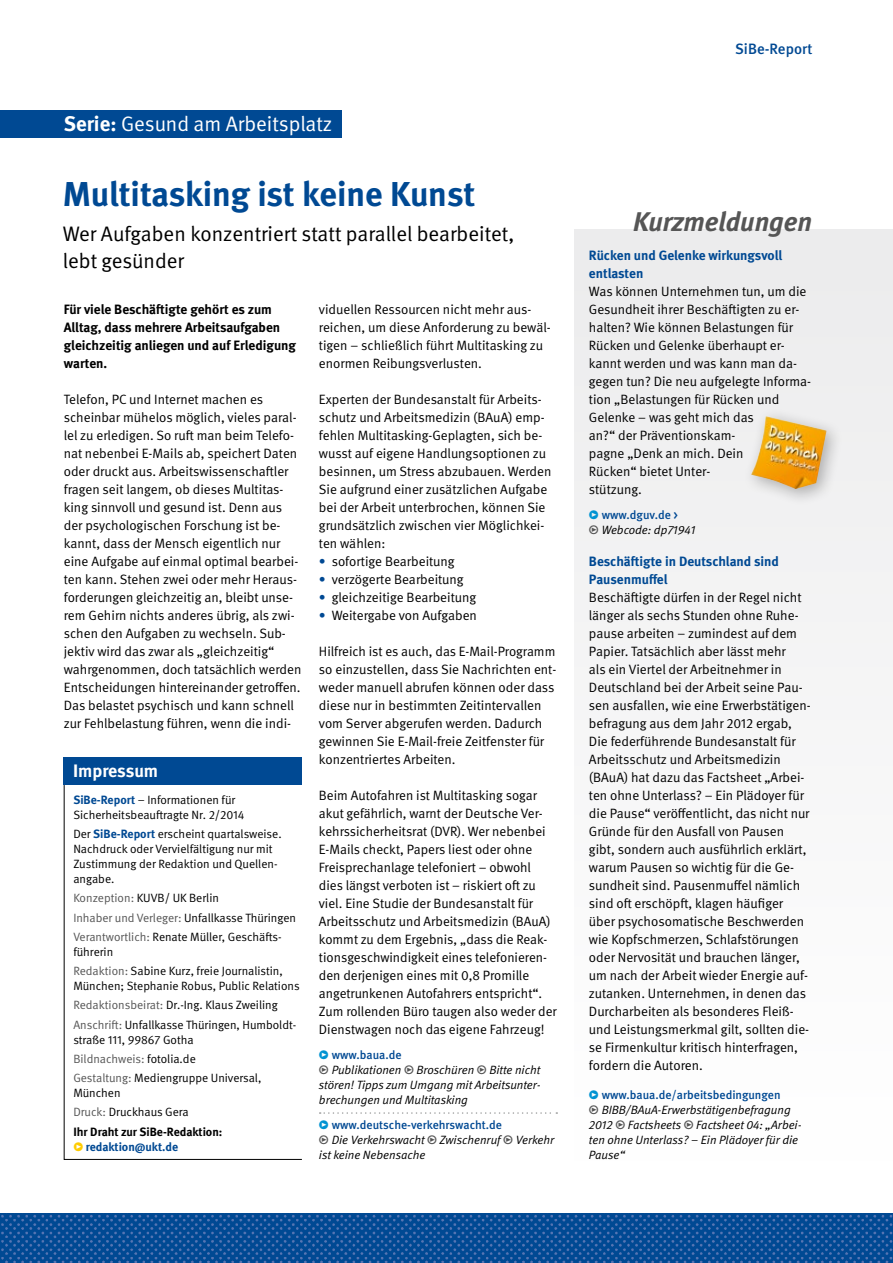
<style>
.page{position:relative;width:893px;height:1263px;background:#fff}
.page>*{position:absolute;margin:0;border:0;box-sizing:border-box;transform-origin:0 0}
.DGUV_Titel{font:700 34.5px "DGUV Meta";letter-spacing:-.005em;color:#004993}
.DGUV_Titel_kleiner{font:italic 700 27px "DGUV Meta";color:#565656}
.DGUV_Untertitel{font:21px/27px "DGUV Meta";color:#000}
.DGUV_Untertitel-2{font:21px "DGUV Meta";color:#fff}
.DGUV_ZT{font:700 18px "DGUV Meta";letter-spacing:-.005em;color:#fff}
.t1{font:500 15px "DGUV Meta";color:#004993}
.DGUV_GS{font:13.5px/18px "DGUV Meta";color:#000}
.DGUV_GS_Bold{font:700 13.5px/18px "DGUV Meta";color:#000}
.DGUV_ZT-2{font:700 13.5px/18px "DGUV Meta";color:#004993}
.DGUV_GS-2{font:12px/15px "DGUV Meta";color:#000}
.t2{font:italic 12px/15px "DGUV Meta";color:#000}
.t3{font:500 12px "DGUV Meta";color:#004993}
.DGUV_GS-3{font:700 12px "DGUV Meta";color:#000}
.DGUV_GS-4{font:12px "DGUV Meta";letter-spacing:-.005em;color:#565656}
.DGUV_GS-5{font:700 12px "DGUV Meta";color:#004993}
.s1{font-weight:700}
.s2{color:#004993}
.s3{font-style:normal;color:#565656}
.s4{font-weight:700;color:#004993}
.s5{color:#565656}
.s6{color:#000}
.s7{font-weight:400;color:#fc0}
</style>
<div class="page">
<img style="left:0;top:1214px;width:893px;height:49px">
<div style="left:0;top:111px;width:342px;height:27px;background:#004993"></div>
<div style="left:574px;top:230px;width:319px;height:931px;background:#f5f5f6"></div>
<svg style="left:320px;top:1112px;width:237px;height:2px"></svg>
<div style="left:742px;top:407px;width:102px;height:99px;background:#000;opacity:.28"></div>
<img style="left:751px;top:416px;width:76px;height:73px">
<div style="left:64px;top:757px;width:238px;height:28px;background:#004993"></div>
<svg style="left:63px;top:784px;width:239px;height:376px"></svg>
<p class="DGUV_Untertitel-2" style="left:64px;top:111px;width:270px"><span class="s1">Serie:</span> Gesund am Arbeitsplatz</p>
<p class="DGUV_Titel" style="left:63px;top:173px;width:414px">Multitasking ist keine Kunst</p>
<p class="DGUV_Untertitel" style="left:63px;top:221px;width:453px">Wer Aufgaben konzentriert statt parallel bearbeitet, lebt gesünder</p>
<p class="DGUV_GS" style="left:319px;top:300px;width:233px">viduellen Ressourcen nicht mehr aus&shy;reichen, um diese Anforderung zu bewäl&shy;tigen – schließlich führt Multitasking zu enormen Reibungsverlusten.</p>
<p class="DGUV_GS" style="left:319px;top:390px;width:234px">Experten der Bundesanstalt für Arbeits&shy;schutz und Arbeitsmedizin (BAuA) emp&shy;fehlen Multitasking-Geplagten, sich be&shy;wusst auf eigene Handlungsoptionen zu besinnen, um Stress abzubauen. Werden Sie aufgrund einer zusätzlichen Aufgabe bei der Arbeit unterbrochen, können Sie grundsätzlich zwischen vier Möglichkei&shy;ten wählen:</p>
<p class="DGUV_GS" style="left:319px;top:552px;width:137px"><span class="s2">•</span> sofortige Bearbeitung</p>
<p class="DGUV_GS" style="left:319px;top:570px;width:146px"><span class="s2">•</span> verzögerte Bearbeitung</p>
<p class="DGUV_GS" style="left:319px;top:588px;width:159px"><span class="s2">•</span> gleichzeitige Bearbeitung</p>
<p class="DGUV_GS" style="left:319px;top:606px;width:160px"><span class="s2">•</span> Weitergabe von Aufgaben</p>
<p class="DGUV_GS" style="left:319px;top:642px;width:239px">Hilfreich ist es auch, das E-Mail-Programm so einzustellen, dass Sie Nachrichten ent&shy;weder manuell abrufen können oder dass diese nur in bestimmten Zeitintervallen vom Server abgerufen werden. Dadurch gewinnen Sie E-Mail-freie Zeitfenster für konzentriertes Arbeiten.</p>
<p class="DGUV_GS" style="left:319px;top:786px;width:239px">Beim Autofahren ist Multitasking sogar akut gefährlich, warnt der Deutsche Ver&shy;kehrssicherheitsrat (DVR). Wer nebenbei E-Mails checkt, Papers liest oder ohne Freisprechanlage telefoniert – obwohl dies längst verboten ist – riskiert oft zu viel. Eine Studie der Bundesanstalt für Arbeitsschutz und Arbeitsmedizin (BAuA) kommt zu dem Ergebnis, „dass die Reak&shy;tionsgeschwindigkeit eines telefonieren&shy;den derjenigen eines mit 0,8 Promille angetrunkenen Autofahrers entspricht“.<br>Zum rollenden Büro taugen also weder der Dienstwagen noch das eigene Fahrzeug!</p>
<p class="t3" style="left:332px;top:1048px;width:71px">www.baua.de</p>
<p class="t2" style="left:319px;top:1062px;width:223px;text-align:justify;text-indent:13px">Publikationen <span class="s3">•</span> Broschüren <span class="s3">•</span> Bitte nicht stören! Tipps zum Umgang mit Arbeitsunter&shy;brechungen und Multitasking</p>
<p class="t3" style="left:332px;top:1118px;width:172px">www.deutsche-verkehrswacht.de</p>
<p class="t2" style="left:319px;top:1132px;width:237px;text-indent:13px">Die Verkehrswacht <span class="s3">•</span> Zwischenruf <span class="s3">•</span> Verkehr ist keine Nebensache</p>
<p class="DGUV_GS_Bold" style="left:64px;top:300px;width:234px">Für viele Beschäftigte gehört es zum<br>Alltag, dass mehrere Arbeitsaufgaben gleichzeitig anliegen und auf Erledigung warten.</p>
<p class="DGUV_GS" style="left:64px;top:390px;width:239px">Telefon, PC und Internet machen es scheinbar mühelos möglich, vieles paral&shy;lel zu erledigen. So ruft man beim Telefo&shy;nat nebenbei E-Mails ab, speichert Daten oder druckt aus. Arbeitswissenschaftler fragen seit langem, ob dieses Multitas&shy;king sinnvoll und gesund ist. Denn aus der psychologischen Forschung ist be&shy;kannt, dass der Mensch eigentlich nur eine Aufgabe auf einmal optimal bearbei&shy;ten kann. Stehen zwei oder mehr Heraus&shy;forderungen gleichzeitig an, bleibt unse&shy;rem Gehirn nichts anderes übrig, als zwi&shy;schen den Aufgaben zu wechseln. Sub&shy;jektiv wird das zwar als „gleichzeitig“ wahrgenommen, doch tatsächlich werden Entscheidungen hintereinander getroffen.<br>Das belastet psychisch und kann schnell zur Fehlbelastung führen, wenn die indi-</p>
<p class="DGUV_ZT" style="left:73px;top:760px;width:87px">Impressum</p>
<p class="DGUV_GS-2" style="left:73px;top:792px;width:173px"><span class="s4">SiBe-Report</span> – Informationen für<br>Sicherheitsbeauftragte Nr. 2/2014</p>
<p class="DGUV_GS-2" style="left:73px;top:827px;width:210px">Der <span class="s4">SiBe-Report</span> erscheint quartalsweise.<br>Nachdruck oder Vervielfältigung nur mit Zustimmung der Redaktion und Quellen&shy;angabe.</p>
<p class="DGUV_GS-2" style="left:73px;top:891px;width:147px"><span class="s5">Konzeption:</span> KUVB/ UK Berlin</p>
<p class="DGUV_GS-2" style="left:73px;top:910px;width:224px"><span class="s5">Inhaber und Verleger:</span> Unfallkasse Thüringen</p>
<p class="DGUV_GS-2" style="left:73px;top:929px;width:209px"><span class="s5">Verantwortlich:</span> Renate Müller, Geschäfts&shy;führerin</p>
<p class="DGUV_GS-2" style="left:73px;top:964px;width:228px"><span class="s5">Redaktion:</span> Sabine Kurz, freie Journalistin,<br>München; Stephanie Robus, Public Relations</p>
<p class="DGUV_GS-2" style="left:73px;top:998px;width:206px"><span class="s5">Redaktionsbeirat:</span> Dr.-Ing. Klaus Zweiling</p>
<p class="DGUV_GS-2" style="left:73px;top:1017px;width:224px"><span class="s5">Anschrift:</span> Unfallkasse Thüringen, Humboldt&shy;straße 111, 99867 Gotha</p>
<p class="DGUV_GS-4" style="left:73px;top:1052px;width:124px">Bildnachweis: <span class="s6">fotolia.de</span></p>
<p class="DGUV_GS-2" style="left:73px;top:1071px;width:190px"><span class="s5">Gestaltung:</span> Mediengruppe Universal,<br>München</p>
<p class="DGUV_GS-2" style="left:73px;top:1105px;width:117px"><span class="s5">Druck:</span> Druckhaus Gera</p>
<p class="DGUV_GS-3" style="left:73px;top:1124px;width:151px">Ihr Draht zur SiBe-Redaktion:</p>
<p class="DGUV_GS-5" style="left:73px;top:1139px;width:106px"><span class="s7">•</span> redaktion@ukt.de</p>
<p class="t1" style="left:735px;top:40px;width:79px">SiBe-Report</p>
<p class="DGUV_Titel_kleiner" style="left:633px;top:205px;width:180px">Kurzmeldungen</p>
<p class="DGUV_ZT-2" style="left:589px;top:246px;width:195px">Rücken und Gelenke wirkungsvoll entlasten</p>
<p class="DGUV_GS" style="left:589px;top:282px;width:224px">Was können Unternehmen tun, um die<br>Gesundheit ihrer Beschäftigten zu er&shy;halten? Wie können Belastungen für<br>Rücken und Gelenke überhaupt er&shy;kannt werden und was kann man da&shy;gegen tun? Die neu aufgelegte Informa&shy;tion „Belastungen für Rücken und<br>Gelenke – was geht mich das<br>an?“ der Präventionskam-<br>pagne „Denk an mich. Dein<br>Rücken“ bietet Unter-<br>stützung.</p>
<p class="t3" style="left:602px;top:508px;width:78px">www.dguv.de &gt;</p>
<p class="t2" style="left:602px;top:522px;width:95px">Webcode: dp71941</p>
<p class="DGUV_ZT-2" style="left:589px;top:552px;width:192px">Beschäftigte in Deutschland sind<br>Pausenmuffel</p>
<p class="DGUV_GS" style="left:589px;top:588px;width:223px">Beschäftigte dürfen in der Regel nicht länger als sechs Stunden ohne Ruhe&shy;pause arbeiten – zumindest auf dem Papier. Tatsächlich aber lässt mehr<br>als ein Viertel der Arbeitnehmer in Deutschland bei der Arbeit seine Pau&shy;sen ausfallen, wie eine Erwerbstätigen&shy;befragung aus dem Jahr 2012 ergab, Die federführende Bundesanstalt für Arbeitsschutz und Arbeitsmedizin (BAuA) hat dazu das Factsheet „Arbei&shy;ten ohne Unterlass? – Ein Plädoyer für die Pause“ veröffentlicht, das nicht nur Gründe für den Ausfall von Pausen gibt, sondern auch ausführlich erklärt, warum Pausen so wichtig für die Ge&shy;sundheit sind. Pausenmuffel nämlich sind oft erschöpft, klagen häufiger über psychosomatische Beschwerden wie Kopfschmerzen, Schlafstörungen oder Nervosität und brauchen länger, um nach der Arbeit wieder Energie auf&shy;zutanken. Unternehmen, in denen das Durcharbeiten als besonderes Fleiß&shy;und Leistungsmerkmal gilt, sollten die&shy;se Firmenkultur kritisch hinterfragen, fordern die Autoren.</p>
<p class="t3" style="left:602px;top:1088px;width:180px">www.baua.de/arbeitsbedingungen</p>
<p class="t2" style="left:589px;top:1103px;width:214px;text-indent:13px">BIBB/BAuA-Erwerbstätigenbefragung<br>2012 <span class="s3">•</span> Factsheets <span class="s3">•</span> Factsheet 04: „Arbei&shy;ten ohne Unterlass? – Ein Plädoyer für die<br>Pause“</p>
</div>
